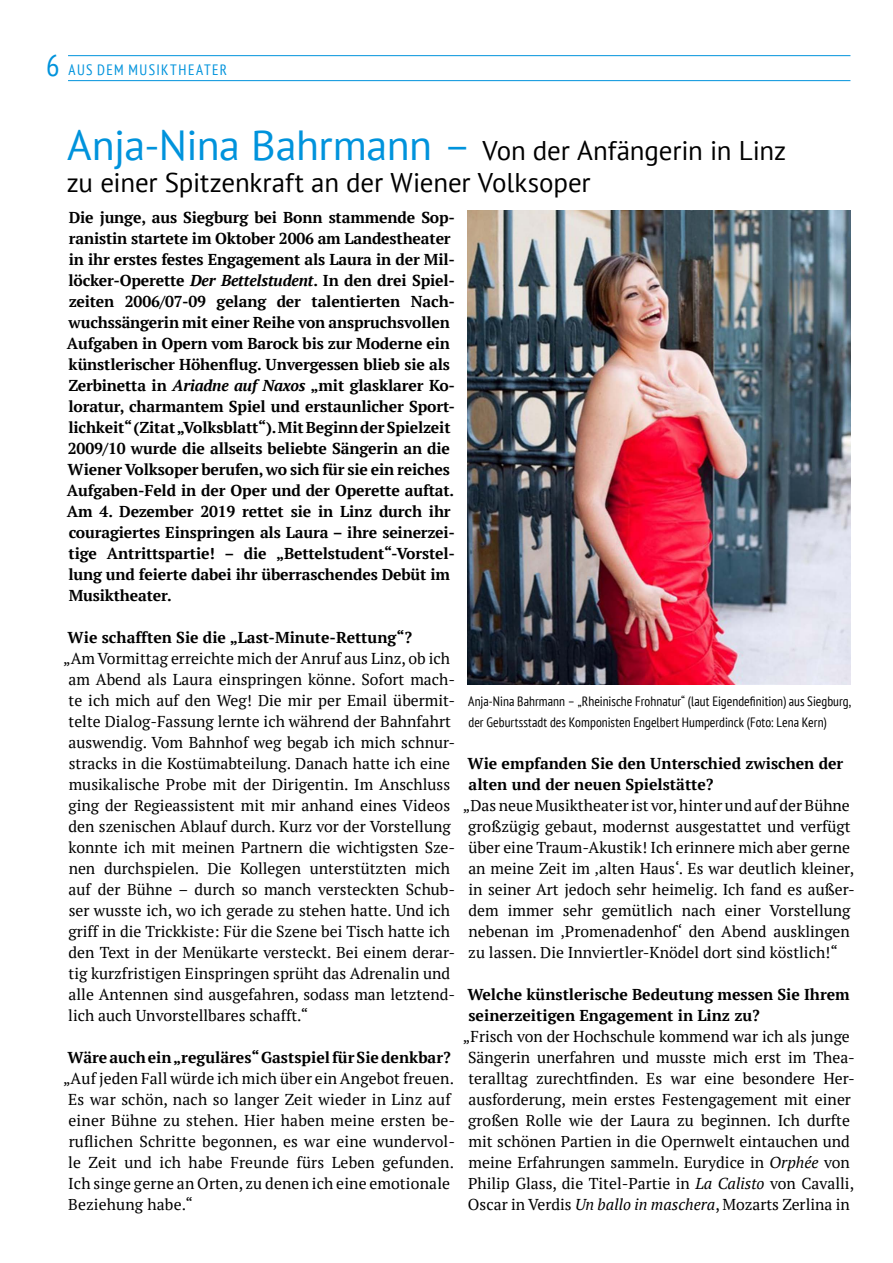
<style>
.page{position:relative;width:893px;height:1263px;background:#fff}
.page>*{position:absolute;margin:0;border:0;box-sizing:border-box;transform-origin:0 0}
.t1{font:27px/31.5px "PT Sans";letter-spacing:-.005em;color:#000}
.t2{font:15.75px/21px "PT Serif";color:#000}
.t3{font:700 15.75px/21px "PT Serif";letter-spacing:-.01em;color:#000}
.t4{font:condensed 15px "PT Sans";letter-spacing:.09em;color:#0093dc}
.t5{font:condensed 13.5px/21px "PT Sans";letter-spacing:.005em;color:#000}
.s1{font-size:30px}
.s2{font-size:42px;color:#0093dc}
.s3{font-style:italic}
</style>
<div class="page">
<hr style="left:68px;top:55px;width:782px;height:1px;background:#0093dc">
<hr style="left:68px;top:80px;width:782px;height:1px;background:#0093dc">
<img style="left:468px;top:210px;width:382px;height:474px">
<p class="t4" style="left:46px;top:60px;width:183px"><span class="s1">6</span> AUS DEM MUSIKTHEATER</p>
<h1 class="t1" style="left:67px;top:134px;width:721px"><span class="s2">Anja-Nina Bahrmann –</span> Von der Anfängerin in Linz zu einer Spitzenkraft an der Wiener Volksoper</h1>
<p class="t3" style="left:67px;top:207px;width:390px">Die junge, aus Siegburg bei Bonn stammende Sop&shy;ranistin startete im Oktober 2006 am Landestheater in ihr erstes festes Engagement als Laura in der Mil&shy;löcker-Operette <span class="s3">Der Bettelstudent</span>. In den drei Spiel&shy;zeiten 2006/07-09 gelang der talentierten Nach&shy;wuchssängerin mit einer Reihe von anspruchsvollen Aufgaben in Opern vom Barock bis zur Moderne ein künstlerischer Höhenflug. Unvergessen blieb sie als Zerbinetta in <span class="s3">Ariadne auf Naxos</span> „mit glasklarer Ko&shy;loratur, charmantem Spiel und erstaunlicher Sport&shy;lichkeit“ (Zitat „Volksblatt“). Mit Beginn der Spielzeit 2009/10 wurde die allseits beliebte Sängerin an die Wiener Volksoper berufen, wo sich für sie ein reiches Aufgaben-Feld in der Oper und der Operette auftat.<br>Am 4. Dezember 2019 rettet sie in Linz durch ihr couragiertes Einspringen als Laura – ihre seinerzei&shy;tige Antrittspartie! – die „Bettelstudent“-Vorstel&shy;lung und feierte dabei ihr überraschendes Debüt im Musiktheater.</p>
<p class="t3" style="left:68px;top:627px;width:346px">Wie schafften Sie die „Last-Minute-Rettung“?</p>
<p class="t2" style="left:68px;top:648px;width:388px;text-indent:-5px">„Am Vormittag erreichte mich der Anruf aus Linz, ob ich am Abend als Laura einspringen könne. Sofort mach&shy;te ich mich auf den Weg! Die mir per Email übermit&shy;telte Dialog-Fassung lernte ich während der Bahnfahrt auswendig. Vom Bahnhof weg begab ich mich schnur&shy;stracks in die Kostümabteilung. Danach hatte ich eine musikalische Probe mit der Dirigentin. Im Anschluss ging der Regieassistent mit mir anhand eines Videos den szenischen Ablauf durch. Kurz vor der Vorstellung konnte ich mit meinen Partnern die wichtigsten Sze&shy;nen durchspielen. Die Kollegen unterstützten mich auf der Bühne – durch so manch versteckten Schub&shy;ser wusste ich, wo ich gerade zu stehen hatte. Und ich griff in die Trickkiste: Für die Szene bei Tisch hatte ich den Text in der Menükarte versteckt. Bei einem derar&shy;tig kurzfristigen Einspringen sprüht das Adrenalin und alle Antennen sind ausgefahren, sodass man letztend&shy;lich auch Unvorstellbares schafft.“</p>
<p class="t3" style="left:68px;top:1047px;width:385px">Wäre auch ein „reguläres“ Gastspiel für Sie denkbar?</p>
<p class="t2" style="left:68px;top:1068px;width:388px;text-indent:-5px">„Auf jeden Fall würde ich mich über ein Angebot freuen.<br>Es war schön, nach so langer Zeit wieder in Linz auf einer Bühne zu stehen. Hier haben meine ersten be&shy;ruflichen Schritte begonnen, es war eine wundervol&shy;le Zeit und ich habe Freunde fürs Leben gefunden.<br>Ich singe gerne an Orten, zu denen ich eine emotionale Beziehung habe.“</p>
<p class="t5" style="left:468px;top:691px;width:385px">Anja-Nina Bahrmann – „Rheinische Frohnatur“ (laut Eigendefinition) aus Siegburg, der Geburtsstadt des Komponisten Engelbert Humperdinck (Foto: Lena Kern)</p>
<p class="t3" style="left:467px;top:753px;width:377px">Wie empfanden Sie den Unterschied zwischen der alten und der neuen Spielstätte?</p>
<p class="t2" style="left:468px;top:795px;width:388px;text-indent:-5px">„Das neue Musiktheater ist vor, hinter und auf der Bühne großzügig gebaut, modernst ausgestattet und verfügt über eine Traum-Akustik! Ich erinnere mich aber gerne an meine Zeit im ‚alten Haus‘. Es war deutlich kleiner, in seiner Art jedoch sehr heimelig. Ich fand es außer&shy;dem immer sehr gemütlich nach einer Vorstellung nebenan im ‚Promenadenhof‘ den Abend ausklingen zu lassen. Die Innviertler-Knödel dort sind köstlich!“</p>
<p class="t3" style="left:467px;top:984px;width:384px">Welche künstlerische Bedeutung messen Sie Ihrem seinerzeitigen Engagement in Linz zu?</p>
<p class="t2" style="left:463px;top:1026px;width:393px;text-align:center">„Frisch von der Hochschule kommend war ich als junge Sängerin unerfahren und musste mich erst im Thea&shy;teralltag zurechtfinden. Es war eine besondere Her&shy;ausforderung, mein erstes Festengagement mit einer großen Rolle wie der Laura zu beginnen. Ich durfte mit schönen Partien in die Opernwelt eintauchen und meine Erfahrungen sammeln. Eurydice in <span class="s3">Orphée</span> von Philip Glass, die Titel-Partie in <span class="s3">La Calisto</span> von Cavalli, Oscar in Verdis <span class="s3">Un ballo in maschera</span>, Mozarts Zerlina in</p>
</div>
